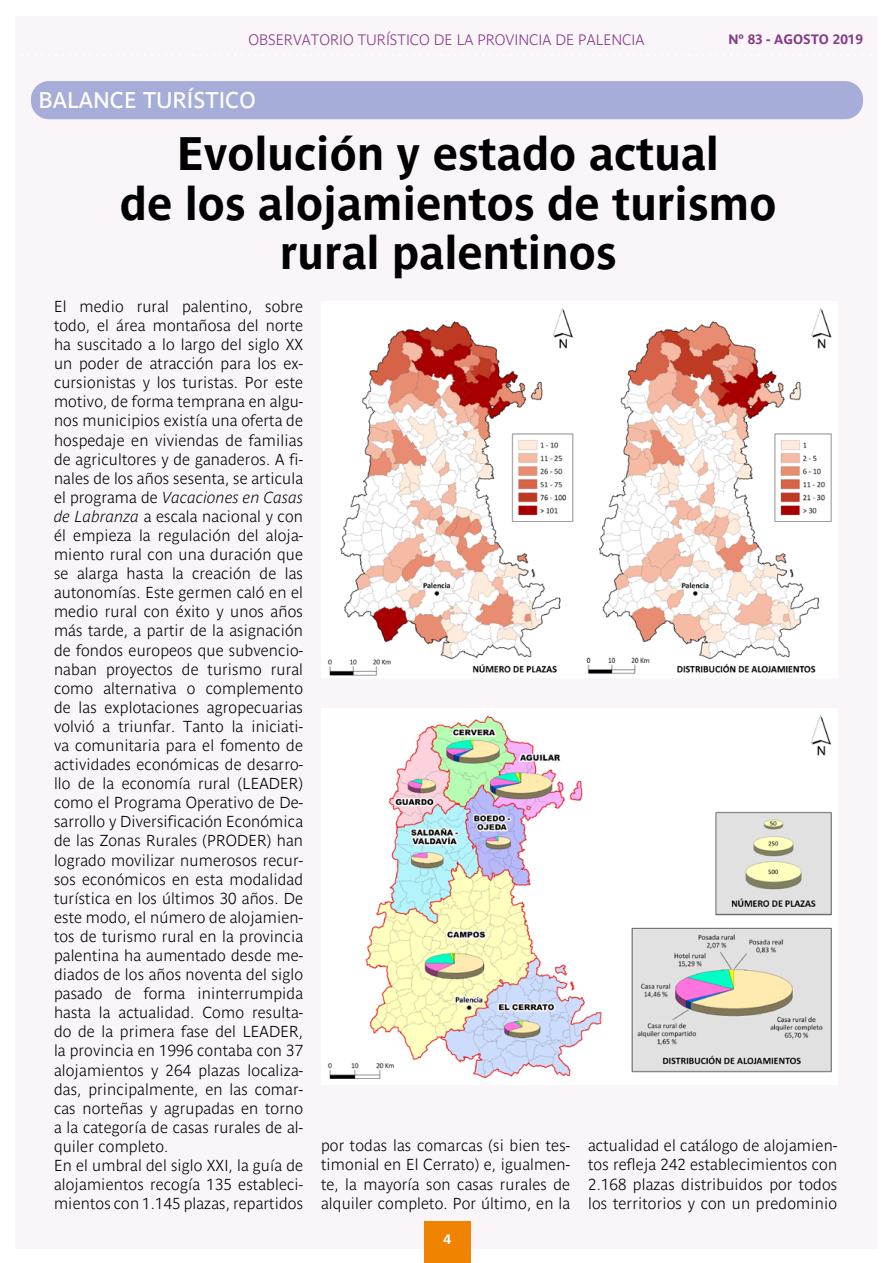
<style>
.page{position:relative;width:893px;height:1263px;background:#fff}
.page>*{position:absolute;margin:0;border:0;box-sizing:border-box;transform-origin:0 0}
.t1{font:700 46.5px/49.5px "Parisine";letter-spacing:-.01em;color:#000;text-align:center}
.t2{font:22.5px "Parisine";color:#fff}
.t3{font:700 15.75px/19px "Parisine Clair";letter-spacing:.01em;color:#000;text-align:justify}
.t4{font:700 15px "Parisine Clair";color:#853e88}
.t5{font:700 13.5px "Parisine";color:#853e88}
.t6{font:700 13.5px "Parisine";color:#fff}
.s1{font-style:italic}
</style>
<div class="page">
<div style="left:15px;top:16px;width:863px;height:1233px;background:#f9f5f9"></div>
<div style="left:31px;top:81px;width:832px;height:38px;background:#a5add8;border-radius:18px"></div>
<div style="left:424px;top:1221px;width:47px;height:42px;background:#f08300"></div>
<img style="left:327px;top:308px;width:505px;height:368px">
<img style="left:327px;top:715px;width:505px;height:364px">
<p class="t4" style="left:248px;top:31px;width:398px">OBSERVATORIO TURÍSTICO DE LA PROVINCIA DE PALENCIA</p>
<h2 class="t2" style="left:38px;top:87px;width:219px">BALANCE TURÍSTICO</h2>
<p class="t5" style="left:728px;top:31px;width:136px">Nº 83 - AGOSTO 2019</p>
<h1 class="t1" style="left:120px;top:129px;width:658px">Evolución y estado actual<br>de los alojamientos de turismo rural palentinos</h1>
<p class="t3" style="left:54px;top:297px;width:251px;text-align:left">El medio rural palentino, sobre todo, el área montañosa del norte ha suscitado a lo largo del siglo XX un poder de atracción para los ex&shy;cursionistas y los turistas. Por este motivo, de forma temprana en algu&shy;nos municipios existía una oferta de hospedaje en viviendas de familias de agricultores y de ganaderos. A fi&shy;nales de los años sesenta, se articula el programa de <span class="s1">Vacaciones en Casas de Labranza</span> a escala nacional y con él empieza la regulación del aloja&shy;miento rural con una duración que se alarga hasta la creación de las autonomías. Este germen caló en el medio rural con éxito y unos años más tarde, a partir de la asignación de fondos europeos que subvencio&shy;naban proyectos de turismo rural como alternativa o complemento de las explotaciones agropecuarias volvió a triunfar. Tanto la iniciati&shy;va comunitaria para el fomento de actividades económicas de desarro&shy;llo de la economía rural (LEADER) como el Programa Operativo de De&shy;sarrollo y Diversificación Económica de las Zonas Rurales (PRODER) han logrado movilizar numerosos recur&shy;sos económicos en esta modalidad turística en los últimos 30 años. De este modo, el número de alojamien&shy;tos de turismo rural en la provincia palentina ha aumentado desde me&shy;diados de los años noventa del siglo pasado de forma ininterrumpida hasta la actualidad. Como resulta&shy;do de la primera fase del LEADER, la provincia en 1996 contaba con 37 alojamientos y 264 plazas localiza&shy;das, principalmente, en las comar&shy;cas norteñas y agrupadas en torno a la categoría de casas rurales de al&shy;quiler completo.<br>En el umbral del siglo XXI, la guía de alojamientos recogía 135 estableci&shy;mientos con 1.145 plazas, repartidos</p>
<p class="t3" style="left:321px;top:1135px;width:251px;line-height:19.5px">por todas las comarcas (si bien tes&shy;timonial en El Cerrato) e, igualmen&shy;te, la mayoría son casas rurales de alquiler completo. Por último, en la</p>
<p class="t3" style="left:588px;top:1135px;width:251px;line-height:19.5px">actualidad el catálogo de alojamien&shy;tos refleja 242 establecimientos con 2.168 plazas distribuidos por todos los territorios y con un predominio</p>
<p class="t6" style="left:443px;top:1231px;width:9px">4</p>
</div>
